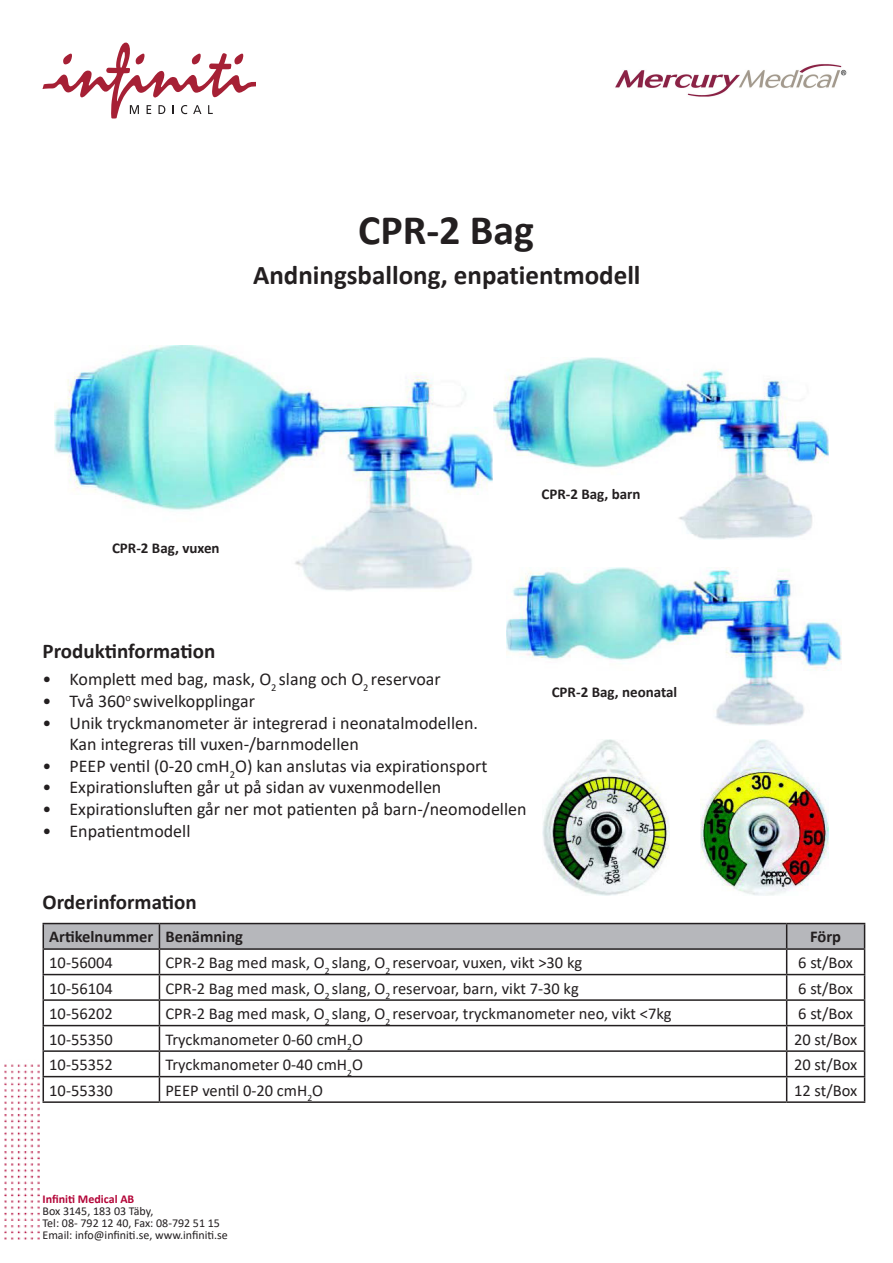
<style>
.page{position:relative;width:893px;height:1263px;background:#fff}
.page>*{position:absolute;margin:0;border:0;box-sizing:border-box;transform-origin:0 0}
.t1{font:700 42px "Calibri";color:#231f20}
.t2{font:700 27px "Calibri";color:#231f20}
.Default{font:700 21px "Calibri";color:#231f20}
.t3{font:18px/21.6px "Calibri";color:#231f20}
.t4{font:16.5px "Calibri";color:#231f20}
.t5{font:700 16.5px "Calibri";color:#231f20}
.t6{font:700 15px "Calibri";color:#231f20}
.t7{font:12px/12px "Calibri";color:#231f20}
.t8{font:700 12px "Calibri";color:#b30437}
</style>
<div class="page">
<svg style="left:43px;top:43px;width:212px;height:76px"></svg>
<img style="left:4px;top:1064px;width:36px;height:176px">
<svg style="left:43px;top:923px;width:822px;height:178px"></svg>
<hr style="left:43px;top:1101px;width:116px;height:2px;background:#231f20">
<hr style="left:159px;top:1101px;width:628px;height:2px;background:#231f20">
<hr style="left:787px;top:1101px;width:78px;height:2px;background:#231f20">
<img style="left:615px;top:64px;width:232px;height:33px">
<img style="left:54px;top:346px;width:439px;height:245px">
<img style="left:493px;top:357px;width:335px;height:183px">
<img style="left:506px;top:568px;width:335px;height:157px">
<img style="left:542px;top:740px;width:128px;height:156px">
<img style="left:701px;top:740px;width:127px;height:156px">
<p class="t1" style="left:358px;top:200px;width:178px">CPR-2 Bag</p>
<p class="t2" style="left:253px;top:256px;width:389px">Andningsballong, enpatientmodell</p>
<p class="t6" style="left:112px;top:538px;width:109px">CPR-2 Bag, vuxen</p>
<p class="t6" style="left:541px;top:483px;width:101px">CPR-2 Bag, barn</p>
<p class="Default" style="left:43px;top:636px;width:174px">Produktinformation</p>
<p class="t3" style="left:43px;top:668px;width:400px">• Komplett med bag, mask, O<sub>2</sub> slang och O<sub>2</sub> reservoar</p>
<p class="t3" style="left:43px;top:690px;width:214px">• Två 360<sup>o</sup> swivelkopplingar</p>
<p class="t3" style="left:70px;top:711px;width:410px;text-indent:-27px">• Unik tryckmanometer är integrerad i neonatalmodellen.<br>Kan integreras till vuxen-/barnmodellen</p>
<p class="t3" style="left:43px;top:754px;width:446px">• PEEP ventil (0-20 cmH<sub>2</sub>O) kan anslutas via expirationsport</p>
<p class="t3" style="left:43px;top:776px;width:400px">• Expirationsluften går ut på sidan av vuxenmodellen</p>
<p class="t3" style="left:43px;top:798px;width:486px">• Expirationsluften går ner mot patienten på barn-/neomodellen</p>
<p class="t3" style="left:43px;top:819px;width:149px">• Enpatientmodell</p>
<p class="Default" style="left:43px;top:887px;width:156px">Orderinformation</p>
<p class="t6" style="left:552px;top:681px;width:127px">CPR-2 Bag, neonatal</p>
<p class="t5" style="left:49px;top:925px;width:106px">Artikelnummer</p>
<p class="t5" style="left:165px;top:925px;width:79px">Benämning</p>
<p class="t5" style="left:810px;top:925px;width:32px">Förp</p>
<p class="t4" style="left:49px;top:951px;width:65px">10-56004</p>
<p class="t4" style="left:165px;top:951px;width:418px">CPR-2 Bag med mask, O<sub>2</sub> slang, O<sub>2</sub> reservoar, vuxen, vikt &gt;30 kg</p>
<p class="t4" style="left:798px;top:951px;width:56px">6 st/Box</p>
<p class="t4" style="left:49px;top:976px;width:65px">10-56104</p>
<p class="t4" style="left:165px;top:976px;width:415px">CPR-2 Bag med mask, O<sub>2</sub> slang, O<sub>2</sub> reservoar, barn, vikt 7-30 kg</p>
<p class="t4" style="left:798px;top:976px;width:56px">6 st/Box</p>
<p class="t4" style="left:49px;top:1002px;width:65px">10-56202</p>
<p class="t4" style="left:165px;top:1002px;width:508px">CPR-2 Bag med mask, O<sub>2</sub> slang, O<sub>2</sub> reservoar, tryckmanometer neo, vikt &lt;7kg</p>
<p class="t4" style="left:798px;top:1002px;width:56px">6 st/Box</p>
<p class="t4" style="left:49px;top:1027px;width:65px">10-55350</p>
<p class="t4" style="left:165px;top:1027px;width:199px">Tryckmanometer 0-60 cmH<sub>2</sub>O</p>
<p class="t4" style="left:794px;top:1027px;width:65px">20 st/Box</p>
<p class="t4" style="left:49px;top:1053px;width:65px">10-55352</p>
<p class="t4" style="left:165px;top:1053px;width:199px">Tryckmanometer 0-40 cmH<sub>2</sub>O</p>
<p class="t4" style="left:794px;top:1053px;width:65px">20 st/Box</p>
<p class="t4" style="left:49px;top:1079px;width:65px">10-55330</p>
<p class="t4" style="left:165px;top:1079px;width:159px">PEEP ventil 0-20 cmH<sub>2</sub>O</p>
<p class="t4" style="left:794px;top:1079px;width:65px">12 st/Box</p>
<p class="t8" style="left:43px;top:1190px;width:93px">Infiniti Medical AB</p>
<p class="t7" style="left:43px;top:1204px;width:187px">Box 3145, 183 03 Täby,<br>Tel: 08- 792 12 40, Fax: 08-792 51 15<br>Email: info@infiniti.se, www.infiniti.se</p>
</div>
